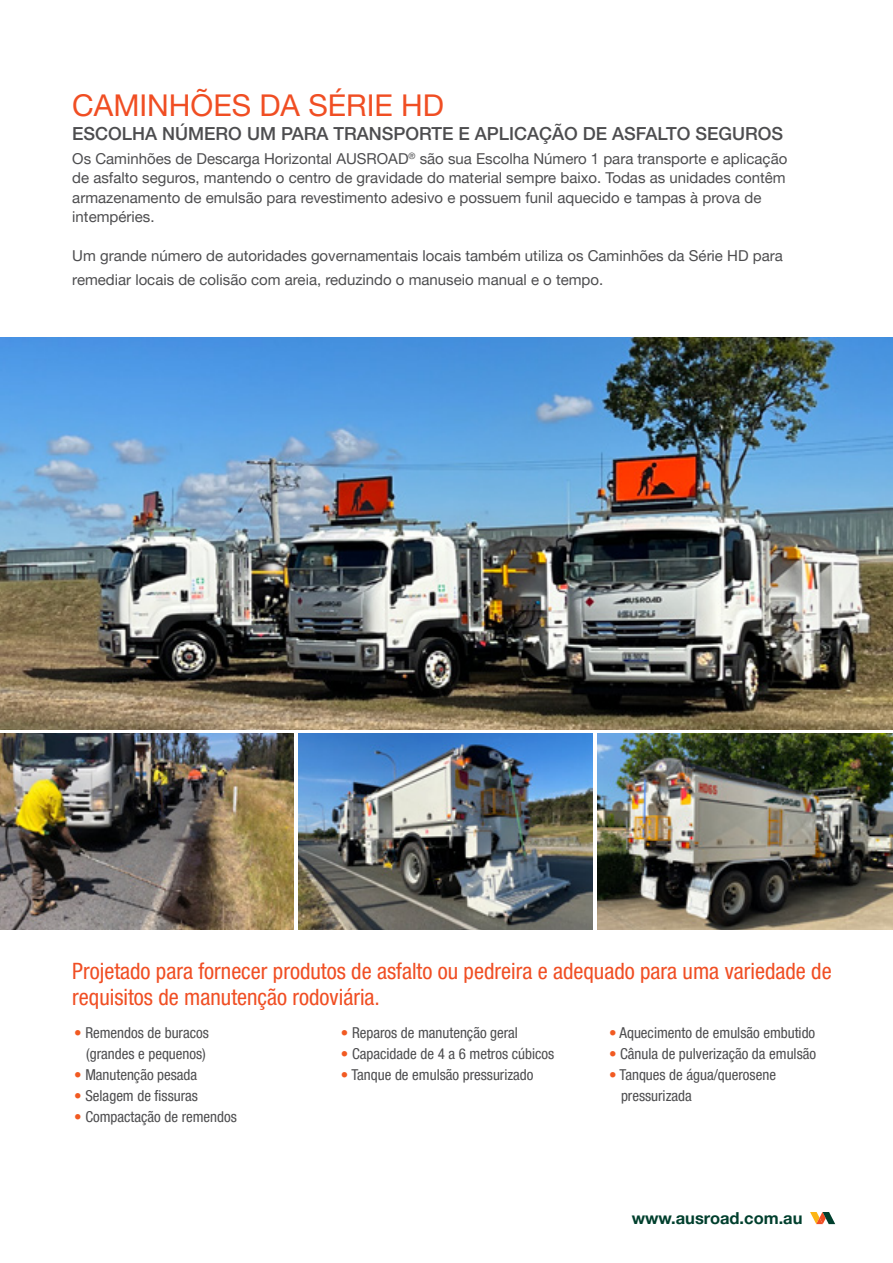
<style>
.page{position:relative;width:893px;height:1263px;background:#fff}
.page>*{position:absolute;margin:0;border:0;box-sizing:border-box;transform-origin:0 0}
.t1{font:30px "Helvetica Neue LT Pro";color:#f04e23}
.t2{font:condensed 22.5px/25.5px "Helvetica Neue LTW1 G";color:#f04e23}
.t3{font:500 18px "Helvetica Neue LT Pro";color:#4d4d4f}
.t4{font:700 16.5px "Helvetica Neue LT Pro";color:#003f2d}
.t5{font:15px/19.5px "Helvetica Neue LT Pro";color:#4d4d4f}
.t6{font:condensed 15px/21px "Helvetica Neue LTW1 G";color:#4d4d4f;text-align:right}
.s1{color:#f15a22}
</style>
<div class="page">
<svg style="left:810px;top:1212px;width:25px;height:12px"></svg>
<img style="left:298px;top:733px;width:295px;height:196px">
<img style="left:598px;top:733px;width:295px;height:196px">
<img style="left:0;top:733px;width:293px;height:196px">
<img style="left:0;top:338px;width:893px;height:392px">
<h1 class="t1" style="left:72px;top:87px;width:373px">CAMINHÕES DA SÉRIE HD</h1>
<p class="t3" style="left:72px;top:123px;width:712px">ESCOLHA NÚMERO UM PARA TRANSPORTE E APLICAÇÃO DE ASFALTO SEGUROS</p>
<p class="t5" style="left:72px;top:148px;width:716px">Os Caminhões de Descarga Horizontal AUSROAD<sup>®</sup> são sua Escolha Número 1 para transporte e aplicação de asfalto seguros, mantendo o centro de gravidade do material sempre baixo. Todas as unidades contêm armazenamento de emulsão para revestimento adesivo e possuem funil aquecido e tampas à prova de intempéries.</p>
<p class="t5" style="left:72px;top:244px;width:712px;line-height:24px">Um grande número de autoridades governamentais locais também utiliza os Caminhões da Série HD para remediar locais de colisão com areia, reduzindo o manuseio manual e o tempo.</p>
<h2 class="t2" style="left:72px;top:959px;width:761px">Projetado para fornecer produtos de asfalto ou pedreira e adequado para uma variedade de requisitos de manutenção rodoviária.</h2>
<p class="t6" style="left:74px;top:1022px;width:136px"><span class="s1">•</span> Remendos de buracos (grandes e pequenos)</p>
<p class="t6" style="left:74px;top:1064px;width:124px"><span class="s1">•</span> Manutenção pesada</p>
<p class="t6" style="left:74px;top:1085px;width:125px"><span class="s1">•</span> Selagem de fissuras</p>
<p class="t6" style="left:74px;top:1106px;width:164px"><span class="s1">•</span> Compactação de remendos</p>
<p class="t6" style="left:341px;top:1022px;width:179px"><span class="s1">•</span> Reparos de manutenção geral</p>
<p class="t6" style="left:341px;top:1043px;width:215px"><span class="s1">•</span> Capacidade de 4 a 6 metros cúbicos</p>
<p class="t6" style="left:341px;top:1064px;width:194px"><span class="s1">•</span> Tanque de emulsão pressurizado</p>
<p class="t6" style="left:609px;top:1022px;width:208px"><span class="s1">•</span> Aquecimento de emulsão embutido</p>
<p class="t6" style="left:609px;top:1043px;width:209px"><span class="s1">•</span> Cânula de pulverização da emulsão</p>
<p class="t6" style="left:621px;top:1064px;width:156px;text-align:left;text-indent:-12px"><span class="s1">•</span> Tanques de água/querosene pressurizada</p>
<p class="t4" style="left:632px;top:1208px;width:172px">www.ausroad.com.au</p>
</div>
